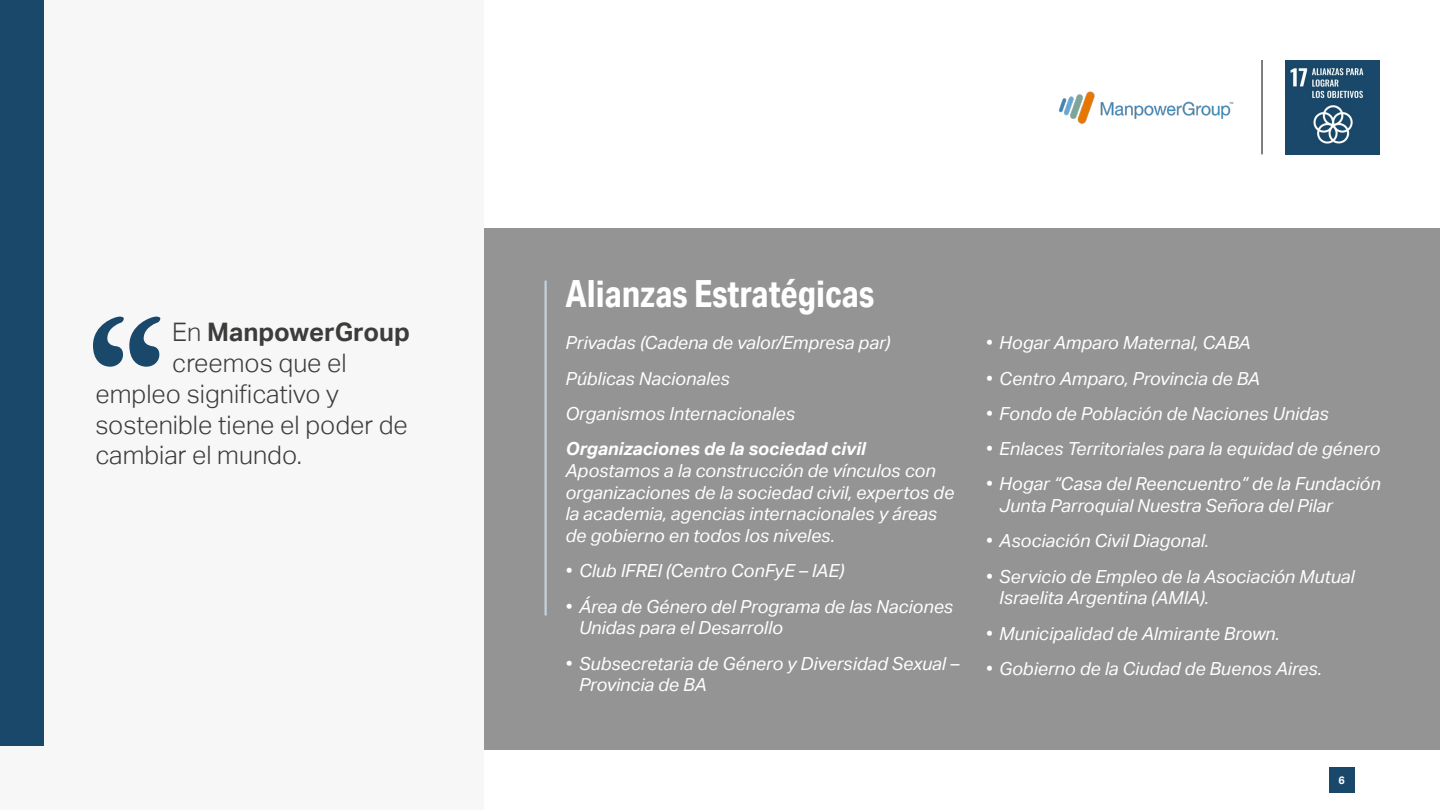
<style>
.page{position:relative;width:1440px;height:810px;background:#fff}
.page>*{position:absolute;margin:0;border:0;box-sizing:border-box;transform-origin:0 0}
.t1{font:700 37.5px "Aktiv Grotesk Cd";color:#fff}
.t2{font:300 25.5px "Aktiv Grotesk";color:#3c3c3b}
.t3{font:700 25.5px "Aktiv Grotesk";color:#3c3c3b}
.t4{font:italic 18px/21.8px "Aktiv Grotesk";color:#fff}
.t5{font:italic 700 18px "Aktiv Grotesk";color:#fff}
.t6{font:700 10.88px "Aktiv Grotesk";color:#fff}
.s1{font-weight:300}
</style>
<div class="page">
<div style="left:1329px;top:767px;width:25px;height:26px;background:#19486a"></div>
<img style="left:1285px;top:60px;width:95px;height:95px">
<hr style="left:1262px;top:60px;width:1px;height:94px;background:#000">
<img style="left:1058px;top:91px;width:176px;height:33px">
<div style="left:0;top:0;width:484px;height:810px;background:#f7f7f7"></div>
<div style="left:0;top:0;width:44px;height:746px;background:#19486a"></div>
<div style="left:484px;top:228px;width:956px;height:522px;background:#949494"></div>
<hr style="left:544px;top:281px;width:3px;height:334px;background:#c6d1da">
<svg style="left:93px;top:317px;width:67px;height:50px"></svg>
<p class="t3" style="left:172px;top:318px;width:239px"><span class="s1">En</span> ManpowerGroup</p>
<p class="t2" style="left:172px;top:348px;width:176px">creemos que el</p>
<p class="t2" style="left:96px;top:379px;width:245px">empleo significativo y</p>
<p class="t2" style="left:96px;top:410px;width:314px">sostenible tiene el poder de</p>
<p class="t2" style="left:96px;top:441px;width:208px">cambiar el mundo.</p>
<p class="t1" style="left:565px;top:271px;width:310px">Alianzas Estratégicas</p>
<p class="t4" style="left:566px;top:332px;width:326px">Privadas (Cadena de valor/Empresa par)</p>
<p class="t4" style="left:566px;top:368px;width:166px">Públicas Nacionales</p>
<p class="t4" style="left:566px;top:403px;width:231px">Organismos Internacionales</p>
<p class="t5" style="left:566px;top:438px;width:302px">Organizaciones de la sociedad civil</p>
<p class="t4" style="left:566px;top:460px;width:390px">Apostamos a la construcción de vínculos con organizaciones de la sociedad civil, expertos de la academia, agencias internacionales y áreas de gobierno en todos los niveles.</p>
<p class="t4" style="left:566px;top:560px;width:280px">• Club IFREI (Centro ConFyE – IAE)</p>
<p class="t4" style="left:579px;top:596px;width:376px;text-indent:-14px">• Área de Género del Programa de las Naciones<br>Unidas para el Desarrollo</p>
<p class="t4" style="left:579px;top:653px;width:382px;text-indent:-14px">• Subsecretaria de Género y Diversidad Sexual –<br>Provincia de BA</p>
<p class="t4" style="left:986px;top:332px;width:266px">• Hogar Amparo Maternal, CABA</p>
<p class="t4" style="left:986px;top:368px;width:276px">• Centro Amparo, Provincia de BA</p>
<p class="t4" style="left:986px;top:403px;width:345px">• Fondo de Población de Naciones Unidas</p>
<p class="t4" style="left:986px;top:438px;width:396px">• Enlaces Territoriales para la equidad de género</p>
<p class="t4" style="left:999px;top:473px;width:383px;text-indent:-14px">• Hogar “Casa del Reencuentro” de la Fundación<br>Junta Parroquial Nuestra Señora del Pilar</p>
<p class="t4" style="left:986px;top:530px;width:225px">• Asociación Civil Diagonal.</p>
<p class="t4" style="left:999px;top:566px;width:357px;text-indent:-14px">• Servicio de Empleo de la Asociación Mutual<br>Israelita Argentina (AMIA).</p>
<p class="t4" style="left:986px;top:623px;width:295px">• Municipalidad de Almirante Brown.</p>
<p class="t4" style="left:986px;top:658px;width:338px">• Gobierno de la Ciudad de Buenos Aires.</p>
<p class="t6" style="left:1338px;top:774px;width:8px">6</p>
</div>
